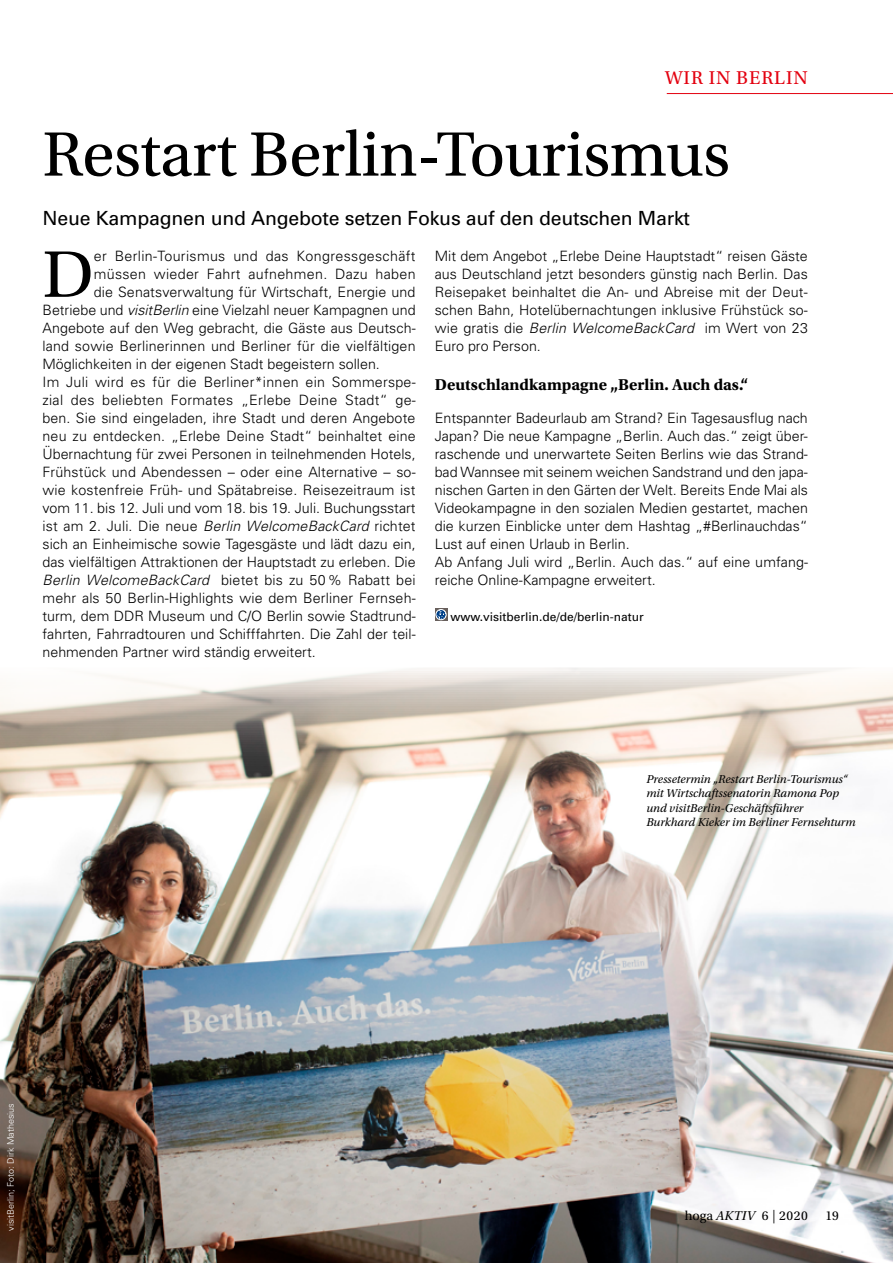
<style>
.page{position:relative;width:893px;height:1263px;background:#fff}
.page>*{position:absolute;margin:0;border:0;box-sizing:border-box;transform-origin:0 0}
.t1{font:69.45px "Utopia Std";color:#000}
.t2{font:66px "Utopia Std";letter-spacing:-.01em;color:#000}
.t3{font:19.5px "Univers";letter-spacing:-.01em;color:#000}
.t4{font:19.5px "Utopia Std";letter-spacing:.05em;color:#e3000f}
.t5{font:700 16.5px "Utopia Std";color:#000}
.t6{font:300 14.25px/18px "Univers";color:#000;text-align:justify}
.t7{font:300 14.25px "Univers";letter-spacing:.02em;color:#000}
.t8{font:300 14.25px "Univers";letter-spacing:.025em;color:#000}
.t9{font:13.5px "Utopia Std";letter-spacing:.02em;color:#000}
.t10{font:13.5px "Utopia Std";color:#000}
.t11{font:italic 12px/14.4px "Utopia Std";color:#000}
.t12{font:12px "Univers";color:#000}
.t13{font:300 9px "Univers";color:#fff}
.s1{font-style:italic}
.s2{font-family:"Formata";font-weight:300}
</style>
<div class="page">
<hr style="left:667px;top:93px;width:226px;height:1px;background:#e3000f">
<img style="left:0;top:668px;width:893px;height:595px">
<svg style="left:435px;top:608px;width:12px;height:13px"></svg>
<svg style="left:436px;top:609px;width:10px;height:11px"></svg>
<div style="left:436px;top:609px;width:10px;height:11px;border:1px solid #fff;border-radius:50%"></div>
<h3 class="t4" style="left:665px;top:68px;width:144px">WIR IN BERLIN</h3>
<h2 class="t2" style="left:43px;top:119px;width:689px">Restart Berlin-Tourismus</h2>
<h3 class="t3" style="left:43px;top:206px;width:649px">Neue Kampagnen und Angebote setzen Fokus auf den deutschen Markt</h3>
<h1 class="t1" style="left:43px;top:237px;width:53px">D</h1>
<p class="t8" style="left:94px;top:247px;width:323px">er Berlin-Tourismus und das Kongressgeschäft</p>
<p class="t7" style="left:94px;top:265px;width:323px">müssen wieder Fahrt aufnehmen. Dazu haben</p>
<p class="t6" style="left:94px;top:282px;width:323px">die Senatsverwaltung für Wirtschaft, Energie und</p>
<p class="t6" style="left:43px;top:300px;width:375px">Betriebe und <span class="s1">visitBerlin</span> eine Vielzahl neuer Kampagnen und</p>
<p class="t6" style="left:43px;top:318px;width:375px">Angebote auf den Weg gebracht, die Gäste aus Deutsch-</p>
<p class="t6" style="left:43px;top:336px;width:375px">land sowie Berlinerinnen und Berliner für die vielfältigen</p>
<p class="t6" style="left:43px;top:354px;width:339px">Möglichkeiten in der eigenen Stadt begeistern sollen.</p>
<p class="t6" style="left:43px;top:372px;width:375px">Im Juli wird es für die Berliner*innen ein Sommerspe-</p>
<p class="t7" style="left:43px;top:391px;width:375px">zial des beliebten Formates „Erlebe Deine Stadt“ ge-</p>
<p class="t6" style="left:43px;top:408px;width:374px">ben. Sie sind eingeladen, ihre Stadt und deren Angebote</p>
<p class="t6" style="left:43px;top:426px;width:375px">neu zu entdecken. „Erlebe Deine Stadt“ beinhaltet eine</p>
<p class="t6" style="left:43px;top:444px;width:375px">Übernachtung für zwei Personen in teilnehmenden Hotels,</p>
<p class="t6" style="left:43px;top:462px;width:375px">Frühstück und Abendessen – oder eine Alternative – so-</p>
<p class="t6" style="left:43px;top:480px;width:374px">wie kostenfreie Früh- und Spätabreise. Reisezeitraum ist</p>
<p class="t6" style="left:43px;top:498px;width:375px">vom 11. bis 12. Juli und vom 18. bis 19. Juli. Buchungsstart</p>
<p class="t6" style="left:43px;top:516px;width:375px">ist am 2. Juli. Die neue <span class="s1">Berlin WelcomeBackCard</span> richtet</p>
<p class="t6" style="left:43px;top:534px;width:375px">sich an Einheimische sowie Tagesgäste und lädt dazu ein,</p>
<p class="t6" style="left:43px;top:552px;width:375px">das vielfältigen Attraktionen der Hauptstadt zu erleben. Die</p>
<p class="t6" style="left:43px;top:570px;width:375px"><span class="s1">Berlin WelcomeBackCard</span> bietet bis zu 50% Rabatt bei</p>
<p class="t6" style="left:43px;top:588px;width:375px">mehr als 50 Berlin-Highlights wie dem Berliner Fernseh-</p>
<p class="t6" style="left:43px;top:606px;width:375px">turm, dem DDR Museum und C/O Berlin sowie Stadtrund-</p>
<p class="t6" style="left:43px;top:624px;width:375px">fahrten, Fahrradtouren und Schifffahrten. Die Zahl der teil-</p>
<p class="t6" style="left:43px;top:642px;width:275px">nehmenden Partner wird ständig erweitert.</p>
<p class="t6" style="left:435px;top:246px;width:375px">Mit dem Angebot „Erlebe Deine Hauptstadt“ reisen Gäste aus Deutschland jetzt besonders günstig nach Berlin. Das Reisepaket beinhaltet die An- und Abreise mit der Deut&shy;schen Bahn, Hotelübernachtungen inklusive Frühstück so&shy;wie gratis die <span class="s1">Berlin WelcomeBackCard</span> im Wert von 23<br>Euro pro Person.</p>
<p class="t5" style="left:435px;top:375px;width:315px">Deutschlandkampagne „Berlin. Auch das.“</p>
<p class="t6" style="left:435px;top:408px;width:375px;text-align:left">Entspannter Badeurlaub am Strand? Ein Tagesausflug nach Japan? Die neue Kampagne „Berlin. Auch das.“ zeigt über&shy;raschende und unerwartete Seiten Berlins wie das Strand&shy;bad Wannsee mit seinem weichen Sandstrand und den japa&shy;nischen Garten in den Gärten der Welt. Bereits Ende Mai als Videokampagne in den sozialen Medien gestartet, machen die kurzen Einblicke unter dem Hashtag „#Berlinauchdas“ Lust auf einen Urlaub in Berlin.<br>Ab Anfang Juli wird „Berlin. Auch das.“ auf eine umfang&shy;reiche Online-Kampagne erweitert.</p>
<p class="t12" style="left:451px;top:609px;width:195px">www.visitberlin.de/de/berlin-natur</p>
<p class="t11" style="left:646px;top:772px;width:211px">Pressetermin „Restart Berlin-Tourismus“ mit Wirtschaftssenatorin Ramona Pop und visitBerlin-Geschäftsführer<br>Burkhard Kieker im Berliner Fernsehturm</p>
<p class="t13" style="left:5px;top:1230px;width:129px;rotate:-90deg">visitBerlin; Foto: Dirk Mathesius</p>
<p class="t9" style="left:685px;top:1208px;width:125px">hoga <span class="s1">AKTIV</span> 6 <span class="s2">|</span> 2020</p>
<p class="t10" style="left:825px;top:1208px;width:15px">19</p>
</div>
